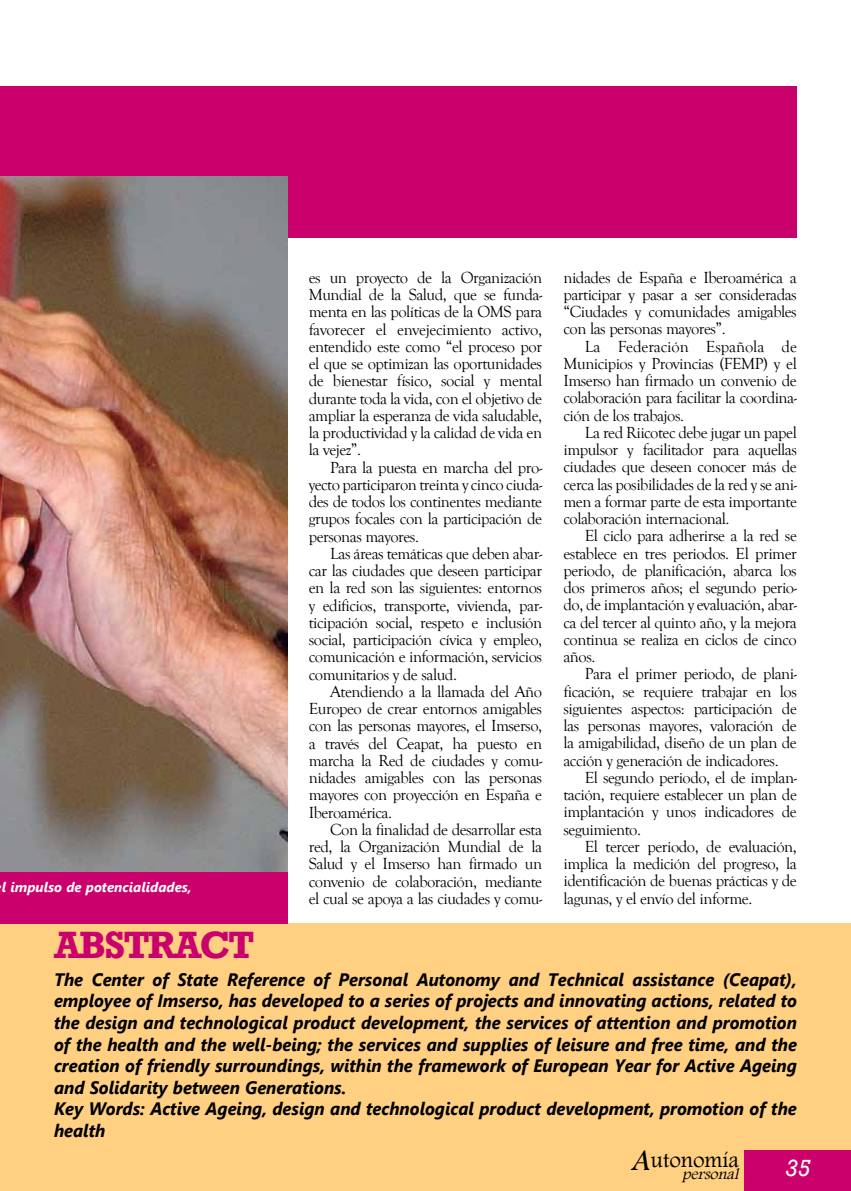
<style>
.page{position:relative;width:851px;height:1191px;background:#fff}
.page>*{position:absolute;margin:0;border:0;box-sizing:border-box;transform-origin:0 0}
.t1{font:700 39px "Rockwell";letter-spacing:-.05em;color:#ca006c}
.t2{font:italic 24px "Rockwell";color:#fff}
.t3{font:22.5px "Footlight MT Light";color:#000}
.RESUMEN{font:italic 700 18px/21.6px "Segoe UI";color:#000;text-align:justify;scale:.95 1}
.TEXTO{font:16.5px/17.2px "Goudy Old Style T";letter-spacing:-.03em;color:#000;text-align:justify}
.t4{font:italic 15.9px "Footlight MT Light";color:#000}
.t5{font:italic 700 13.8px "Segoe UI";color:#fff}
</style>
<div class="page">
<div style="left:0;top:86px;width:796px;height:152px;background:#ca006c"></div>
<div style="left:0;top:923px;width:850px;height:268px;background:#ffcf82"></div>
<div style="left:744px;top:1150px;width:106px;height:41px;background:#ca006c"></div>
<img style="left:0;top:176px;width:287px;height:696px">
<div style="left:0;top:872px;width:287px;height:51px;background:#ca006c"></div>
<p class="t5" style="left:2px;top:877px;width:191px">l impulso de potencialidades,</p>
<p class="t1" style="left:54px;top:921px;width:202px">ABSTRACT</p>
<p class="TEXTO" style="left:309px;top:269px;width:235px">es un proyecto de la Organización Mundial de la Salud, que se funda&shy;menta en las políticas de la OMS para favorecer el envejecimiento activo, entendido este como “el proceso por el que se optimizan las oportunidades de bienestar físico, social y mental durante toda la vida, con el objetivo de ampliar la esperanza de vida saludable, la productividad y la calidad de vida en la vejez”.</p>
<p class="TEXTO" style="left:309px;top:459px;width:235px;text-indent:21px">Para la puesta en marcha del pro&shy;yecto participaron treinta y cinco ciuda&shy;des de todos los continentes mediante grupos focales con la participación de personas mayores.</p>
<p class="TEXTO" style="left:309px;top:545px;width:235px;text-indent:21px">Las áreas temáticas que deben abar&shy;car las ciudades que deseen participar en la red son las siguientes: entornos y edificios, transporte, vivienda, par&shy;ticipación social, respeto e inclusión social, participación cívica y empleo, comunicación e información, servicios comunitarios y de salud.</p>
<p class="TEXTO" style="left:309px;top:683px;width:235px;text-indent:21px">Atendiendo a la llamada del Año Europeo de crear entornos amigables con las personas mayores, el Imserso, a través del Ceapat, ha puesto en marcha la Red de ciudades y comu&shy;nidades amigables con las personas mayores con proyección en España e Iberoamérica.</p>
<p class="TEXTO" style="left:309px;top:821px;width:235px;text-indent:21px">Con la finalidad de desarrollar esta red, la Organización Mundial de la Salud y el Imserso han firmado un convenio de colaboración, mediante el cual se apoya a las ciudades y comu-</p>
<p class="TEXTO" style="left:563px;top:269px;width:235px">nidades de España e Iberoamérica a participar y pasar a ser consideradas “Ciudades y comunidades amigables con las personas mayores”.</p>
<p class="TEXTO" style="left:563px;top:338px;width:235px;text-indent:21px">La Federación Española de Municipios y Provincias (FEMP) y el Imserso han firmado un convenio de colaboración para facilitar la coordina&shy;ción de los trabajos.</p>
<p class="TEXTO" style="left:563px;top:424px;width:235px;text-indent:21px">La red Riicotec debe jugar un papel impulsor y facilitador para aquellas ciudades que deseen conocer más de cerca las posibilidades de la red y se ani&shy;men a formar parte de esta importante colaboración internacional.</p>
<p class="TEXTO" style="left:563px;top:528px;width:235px;text-indent:21px">El ciclo para adherirse a la red se establece en tres periodos. El primer periodo, de planificación, abarca los dos primeros años; el segundo perio&shy;do, de implantación y evaluación, abar&shy;ca del tercer al quinto año, y la mejora continua se realiza en ciclos de cinco años.</p>
<p class="TEXTO" style="left:563px;top:665px;width:235px;text-indent:21px">Para el primer periodo, de plani&shy;ficación, se requiere trabajar en los siguientes aspectos: participación de las personas mayores, valoración de la amigabilidad, diseño de un plan de acción y generación de indicadores.</p>
<p class="TEXTO" style="left:563px;top:769px;width:235px;text-indent:21px">El segundo periodo, el de implan&shy;tación, requiere establecer un plan de implantación y unos indicadores de seguimiento.</p>
<p class="TEXTO" style="left:563px;top:838px;width:235px;text-indent:21px">El tercer periodo, de evaluación, implica la medición del progreso, la identificación de buenas prácticas y de lagunas, y el envío del informe.</p>
<p class="RESUMEN" style="left:54px;top:967px;width:783px">The Center of State Reference of Personal Autonomy and Technical assistance (Ceapat), employee of Imserso, has developed to a series of projects and innovating actions, related to the design and technological product development, the services of attention and promotion of the health and the well-being; the services and supplies of leisure and free time, and the creation of friendly surroundings, within the framework of European Year for Active Ageing and Solidarity between Generations.</p>
<p class="RESUMEN" style="left:54px;top:1097px;width:783px">Key Words: Active Ageing, design and technological product development, promotion of the health</p>
<p class="t2" style="left:785px;top:1154px;width:27px">35</p>
<p class="t4" style="left:630px;top:1164px;width:113px"><sup>A</sup> personal</p>
<h3 class="t3" style="left:650px;top:1146px;width:90px">utonomía</h3>
</div>
